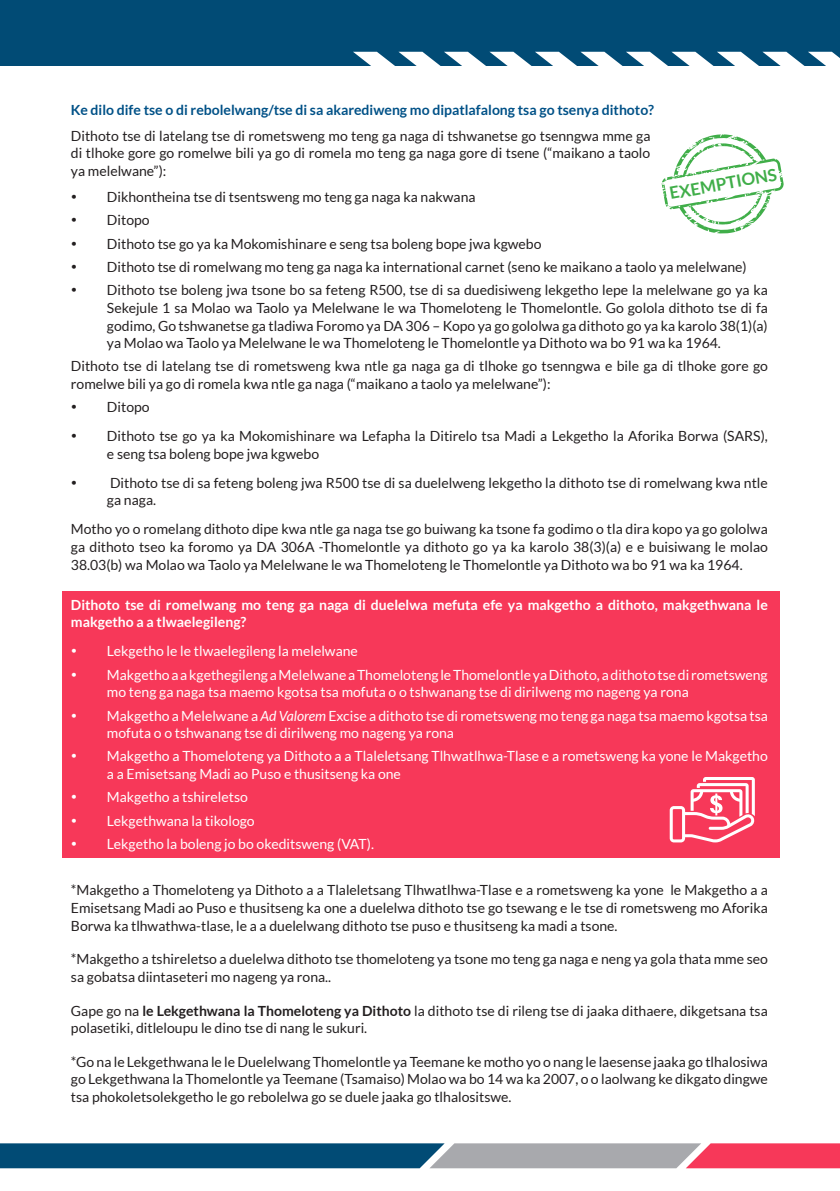
<style>
.page{position:relative;width:840px;height:1191px;background:#fff}
.page>*{position:absolute;margin:0;border:0;box-sizing:border-box;transform-origin:0 0}
.t1{font:700 17px "Lato";color:#40ae49}
.List_Paragraph{font:14px/17.6px "Lato";color:#231f20;text-align:justify}
.List_Paragraph-2{font:14px/17.6px "Lato";color:#fff}
.t2{font:700 14px/17.6px "Lato";color:#fff}
.t3{font:700 14px "Lato";color:#005187}
.s1{font-style:italic}
.s2{font-weight:700}
</style>
<div class="page">
<svg style="left:0;top:1143px;width:839px;height:25px;background:#636985"></svg>
<div style="left:62px;top:591px;width:717px;height:266px;background:#f73859"></div>
<div style="left:0;top:0;width:839px;height:65px;background:#014b75"></div>
<svg style="left:353px;top:52px;width:486px;height:14px"></svg>
<svg style="left:669px;top:777px;width:85px;height:65px"></svg>
<svg style="left:661px;top:134px;width:122px;height:100px"></svg>
<p class="t3" style="left:71px;top:102px;width:584px">Ke dilo dife tse o di rebolelwang/tse di sa akarediweng mo dipatlafalong tsa go tsenya dithoto?</p>
<p class="List_Paragraph" style="left:71px;top:127px;width:580px">Dithoto tse di latelang tse di rometsweng mo teng ga naga di tshwanetse go tsenngwa mme ga di tlhoke gore go romelwe bili ya go di romela mo teng ga naga gore di tsene (“maikano a taolo ya melelwane”):</p>
<p class="List_Paragraph" style="left:71px;top:188px;width:406px">• Dikhontheina tse di tsentsweng mo teng ga naga ka nakwana</p>
<p class="List_Paragraph" style="left:71px;top:211px;width:80px">• Ditopo</p>
<p class="List_Paragraph" style="left:71px;top:235px;width:472px">• Dithoto tse go ya ka Mokomishinare e seng tsa boleng bope jwa kgwebo</p>
<p class="List_Paragraph" style="left:71px;top:258px;width:676px">• Dithoto tse di romelwang mo teng ga naga ka international carnet (seno ke maikano a taolo ya melelwane)</p>
<p class="List_Paragraph" style="left:107px;top:281px;width:662px;text-indent:-36px">• Dithoto tse boleng jwa tsone bo sa feteng R500, tse di sa duedisiweng lekgetho lepe la melelwane go ya ka Sekejule 1 sa Molao wa Taolo ya Melelwane le wa Thomeloteng le Thomelontle. Go golola dithoto tse di fa godimo, Go tshwanetse ga tladiwa Foromo ya DA 306 – Kopo ya go gololwa ga dithoto go ya ka karolo 38(1)(a) ya Molao wa Taolo ya Melelwane le wa Thomeloteng le Thomelontle ya Dithoto wa bo 91 wa ka 1964.</p>
<p class="List_Paragraph" style="left:71px;top:357px;width:698px">Dithoto tse di latelang tse di rometsweng kwa ntle ga naga ga di tlhoke go tsenngwa e bile ga di tlhoke gore go romelwe bili ya go di romela kwa ntle ga naga (“maikano a taolo ya melelwane”):</p>
<p class="List_Paragraph" style="left:71px;top:398px;width:80px">• Ditopo</p>
<p class="List_Paragraph" style="left:107px;top:427px;width:662px;text-indent:-36px">• Dithoto tse go ya ka Mokomishinare wa Lefapha la Ditirelo tsa Madi a Lekgetho la Aforika Borwa (SARS), e seng tsa boleng bope jwa kgwebo</p>
<p class="List_Paragraph" style="left:107px;top:474px;width:662px;text-indent:-36px">• Dithoto tse di sa feteng boleng jwa R500 tse di sa duelelweng lekgetho la dithoto tse di romelwang kwa ntle ga naga.</p>
<p class="List_Paragraph" style="left:71px;top:520px;width:698px">Motho yo o romelang dithoto dipe kwa ntle ga naga tse go buiwang ka tsone fa godimo o tla dira kopo ya go gololwa ga dithoto tseo ka foromo ya DA 306A -Thomelontle ya dithoto go ya ka karolo 38(3)(a) e e buisiwang le molao 38.03(b) wa Molao wa Taolo ya Melelwane le wa Thomeloteng le Thomelontle ya Dithoto wa bo 91 wa ka 1964.</p>
<p class="t2" style="left:71px;top:596px;width:698px">Dithoto tse di romelwang mo teng ga naga di duelelwa mefuta efe ya makgetho a dithoto, makgethwana le makgetho a a tlwaelegileng?</p>
<p class="List_Paragraph-2" style="left:71px;top:642px;width:288px">• Lekgetho le le tlwaelegileng la melelwane</p>
<p class="List_Paragraph-2" style="left:107px;top:666px;width:662px;text-indent:-36px">• Makgetho a a kgethegileng a Melelwane a Thomeloteng le Thomelontle ya Dithoto, a dithoto tse di rometsweng mo teng ga naga tsa maemo kgotsa tsa mofuta o o tshwanang tse di dirilweng mo nageng ya rona</p>
<p class="List_Paragraph-2" style="left:107px;top:706px;width:662px;text-indent:-36px">• Makgetho a Melelwane a <span class="s1">Ad Valorem</span> Excise a dithoto tse di rometsweng mo teng ga naga tsa maemo kgotsa tsa mofuta o o tshwanang tse di dirilweng mo nageng ya rona</p>
<p class="List_Paragraph-2" style="left:107px;top:747px;width:662px;text-indent:-36px">• Makgetho a Thomeloteng ya Dithoto a a Tlaleletsang Tlhwatlhwa-Tlase e a rometsweng ka yone le Makgetho a a Emisetsang Madi ao Puso e thusitseng ka one</p>
<p class="List_Paragraph-2" style="left:71px;top:788px;width:178px">• Makgetho a tshireletso</p>
<p class="List_Paragraph-2" style="left:71px;top:811px;width:185px">• Lekgethwana la tikologo</p>
<p class="List_Paragraph-2" style="left:71px;top:835px;width:304px">• Lekgetho la boleng jo bo okeditsweng (VAT).</p>
<p class="List_Paragraph" style="left:71px;top:881px;width:698px">*Makgetho a Thomeloteng ya Dithoto a a Tlaleletsang Tlhwatlhwa-Tlase e a rometsweng ka yone le Makgetho a a Emisetsang Madi ao Puso e thusitseng ka one a duelelwa dithoto tse go tsewang e le tse di rometsweng mo Aforika Borwa ka tlhwathwa-tlase, le a a duelelwang dithoto tse puso e thusitseng ka madi a tsone.</p>
<p class="List_Paragraph" style="left:71px;top:950px;width:698px">*Makgetho a tshireletso a duelelwa dithoto tse thomeloteng ya tsone mo teng ga naga e neng ya gola thata mme seo sa gobatsa diintaseteri mo nageng ya rona..</p>
<p class="List_Paragraph" style="left:71px;top:1001px;width:698px">Gape go na <span class="s2">le Lekgethwana la Thomeloteng ya Dithoto</span> la dithoto tse di rileng tse di jaaka dithaere, dikgetsana tsa polasetiki, ditleloupu le dino tse di nang le sukuri.</p>
<p class="List_Paragraph" style="left:71px;top:1052px;width:698px">*Go na le Lekgethwana le le Duelelwang Thomelontle ya Teemane ke motho yo o nang le laesense jaaka go tlhalosiwa go Lekgethwana la Thomelontle ya Teemane (Tsamaiso) Molao wa bo 14 wa ka 2007, o o laolwang ke dikgato dingwe tsa phokoletsolekgetho le go rebolelwa go se duele jaaka go tlhalositswe.</p>
<p class="t1" style="left:667px;top:183px;width:110px;rotate:-10deg">EXEMPTIONS</p>
</div>
